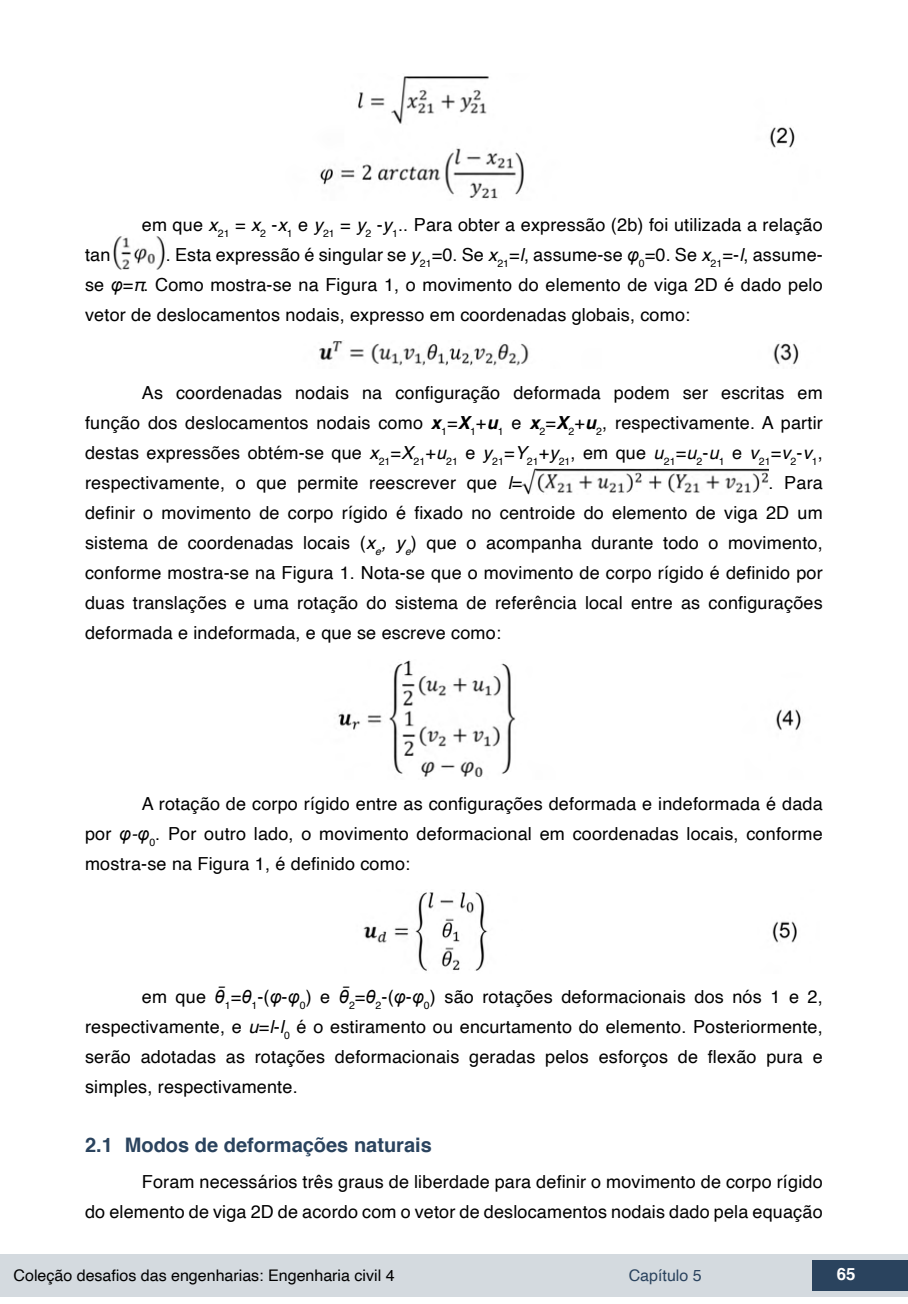
<style>
.page{position:relative;width:908px;height:1304px;background:#fff}
.page>*{position:absolute;margin:0;border:0;box-sizing:border-box;transform-origin:0 0}
.t1{font:700 20px "Helvetica";color:#2a435e}
.t2{font:18px/30px "Helvetica";letter-spacing:.01em;color:#000;text-align:justify}
.t3{font:700 16.8px "Helvetica";color:#fff}
.t4{font:16px "Helvetica";color:#000}
.t5{font:16px "Helvetica";color:#2a435e}
.s1{font-style:italic}
.s2{font-family:"Arial";font-style:italic}
.s3{font-weight:700;font-style:italic}
</style>
<div class="page">
<div style="left:0;top:1254px;width:906px;height:43px;background:#d4dadf"></div>
<div style="left:812px;top:1261px;width:95px;height:30px;background:#2a435e"></div>
<img style="left:320px;top:76px;width:475px;height:123px">
<img style="left:113px;top:236px;width:52px;height:33px">
<img style="left:319px;top:341px;width:480px;height:25px">
<img style="left:522px;top:468px;width:246px;height:27px">
<img style="left:338px;top:660px;width:463px;height:117px">
<img style="left:363px;top:892px;width:434px;height:79px">
<p class="t2" style="left:142px;top:210px;width:682px">em que <span class="s1">x</span><sub>21</sub> = <span class="s1">x</span><sub>2</sub> -<span class="s1">x</span><sub>1</sub> e <span class="s1">y</span><sub>21</sub> = <span class="s1">y</span><sub>2</sub> -<span class="s1">y</span><sub>1</sub>.. Para obter a expressão (2b) foi utilizada a relação</p>
<p class="t2" style="left:85px;top:240px;width:738px;text-indent:81px">. Esta expressão é singular se <span class="s1">y</span><sub>21</sub>=0. Se <span class="s1">x</span><sub>21</sub>=<span class="s1">l</span>, assume-se <span class="s2">φ</span><sub>0</sub>=0. Se <span class="s1">x</span><sub>21</sub>=-<span class="s1">l</span>, assume&shy;se <span class="s2">φ</span>=<span class="s1">π</span>. Como mostra-se na Figura 1, o movimento do elemento de viga 2D é dado pelo vetor de deslocamentos nodais, expresso em coordenadas globais, como:</p>
<p class="t2" style="left:85px;top:240px;width:27px">tan</p>
<p class="t2" style="left:85px;top:378px;width:739px;text-indent:57px">As coordenadas nodais na configuração deformada podem ser escritas em função dos deslocamentos nodais como <span class="s3">x</span><sub>1</sub>=<span class="s3">X</span><sub>1</sub>+<span class="s3">u</span><sub>1</sub> e <span class="s3">x</span><sub>2</sub>=<span class="s3">X</span><sub>2</sub>+<span class="s3">u</span><sub>2</sub>, respectivamente. A partir destas expressões obtém-se que <span class="s1">x</span><sub>21</sub>=<span class="s1">X</span><sub>21</sub>+<span class="s1">u</span><sub>21</sub> e <span class="s1">y</span><sub>21</sub>=<span class="s1">Y</span><sub>21</sub>+<span class="s1">y</span><sub>21</sub>, em que <span class="s1">u</span><sub>21</sub>=<span class="s1">u</span><sub>2</sub>-<span class="s1">u</span><sub>1</sub> e <span class="s1">v</span><sub>21</sub>=<span class="s1">v</span><sub>2</sub>-<span class="s1">v</span><sub>1</sub>, respectivamente, o que permite reescrever que <span class="s1">l</span>=</p>
<p class="t2" style="left:85px;top:468px;width:739px;text-indent:683px">. Para definir o movimento de corpo rígido é fixado no centroide do elemento de viga 2D um sistema de coordenadas locais (<span class="s1">x</span><sub>e</sub><span class="s1">, y</span><sub>e</sub>) que o acompanha durante todo o movimento, conforme mostra-se na Figura 1. Nota-se que o movimento de corpo rígido é definido por duas translações e uma rotação do sistema de referência local entre as configurações deformada e indeformada, e que se escreve como:</p>
<p class="t2" style="left:85px;top:789px;width:738px;text-indent:57px">A rotação de corpo rígido entre as configurações deformada e indeformada é dada por <span class="s2">φ</span><span class="s1">-</span><span class="s2">φ</span><sub>0</sub>. Por outro lado, o movimento deformacional em coordenadas locais, conforme mostra-se na Figura 1, é definido como:</p>
<p class="t2" style="left:142px;top:982px;width:91px">em que <span class="s2">θ</span><sup>̅</sup></p>
<p class="t2" style="left:225px;top:982px;width:132px"><sub>1</sub>=<span class="s2">θ</span><sub>1</sub>-(<span class="s2">φ</span>-<span class="s2">φ</span><sub>0</sub>) e <span class="s2">θ</span><sup>̅</sup></p>
<p class="t2" style="left:85px;top:982px;width:738px;text-indent:264px"><sub>2</sub>=<span class="s2">θ</span><sub>2</sub>-(<span class="s2">φ</span>-<span class="s2">φ</span><sub>0</sub>) são rotações deformacionais dos nós 1 e 2, respectivamente, e <span class="s1">u</span>=<span class="s1">l</span>-<span class="s1">l</span><sub>0</sub> é o estiramento ou encurtamento do elemento. Posteriormente, serão adotadas as rotações deformacionais geradas pelos esforços de flexão pura e simples, respectivamente.</p>
<p class="t1" style="left:85px;top:1129px;width:348px">2.1 Modos de deformações naturais</p>
<p class="t2" style="left:85px;top:1167px;width:738px;text-align:right">Foram necessários três graus de liberdade para definir o movimento de corpo rígido<br>do elemento de viga 2D de acordo com o vetor de deslocamentos nodais dado pela equação</p>
<p class="t4" style="left:14px;top:1263px;width:382px">Coleção desafios das engenharias: Engenharia civil 4</p>
<p class="t5" style="left:628px;top:1263px;width:74px">Capítulo 5</p>
<p class="t3" style="left:836px;top:1261px;width:20px">65</p>
</div>
